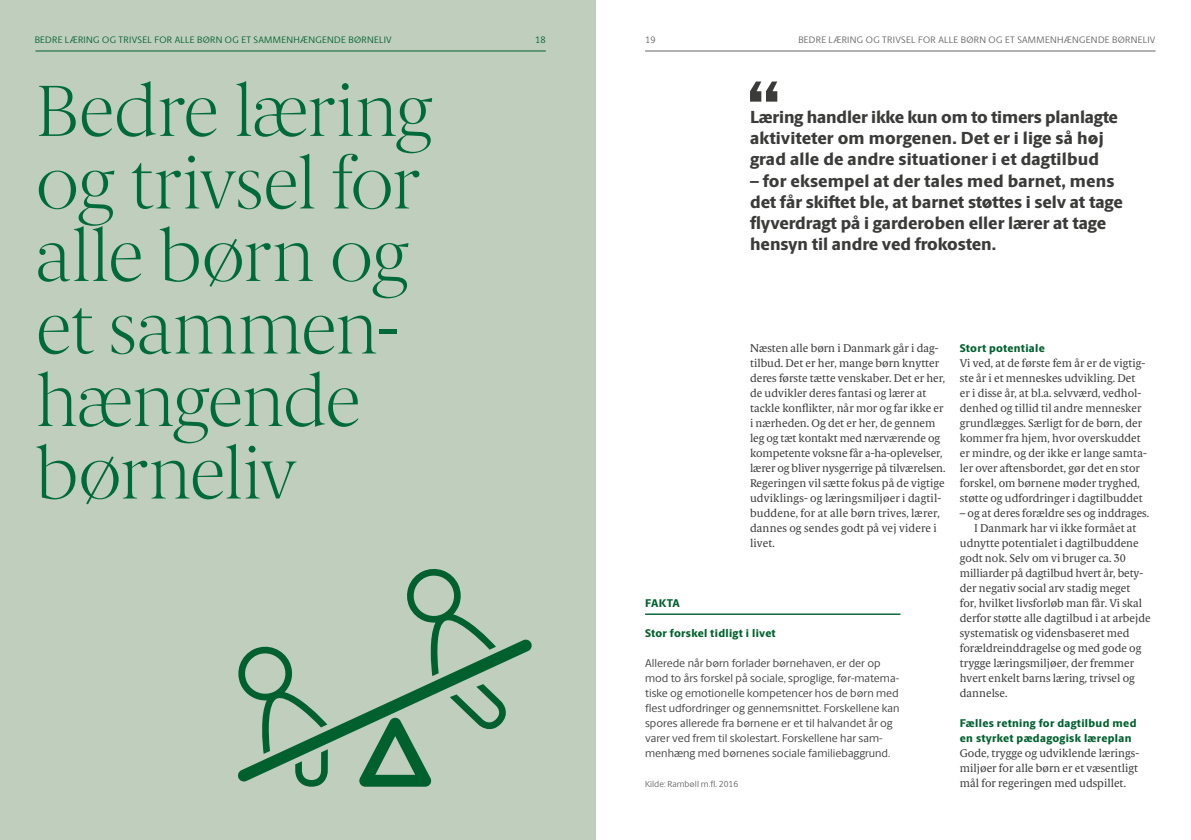
<style>
.page{position:relative;width:1191px;height:840px;background:#fff}
.page>*{position:absolute;margin:0;border:0;box-sizing:border-box;transform-origin:0 0}
.t1{font:200 72.5px/72.5px "Berlingske Serif Text";letter-spacing:-.02em;color:#006b3a}
.t2{font:800 17.5px/21.2px "Berlingske Sans";color:#3b3b3a}
.t3{font:11.25px/15px "Berlingske Serif Text";color:#3b3b3a}
.t4{font:11.25px/15px "Berlingske Sans";letter-spacing:-.005em;color:#3b3b3a}
.t5{font:800 11.25px/15px "Berlingske Sans";letter-spacing:.03em;color:#00612e}
.t6{font:9.38px "Berlingske Sans";letter-spacing:.035em;color:#00612e}
.t7{font:9.38px "Berlingske Sans";letter-spacing:.035em;color:#636362}
.t8{font:8.75px "Berlingske Sans";color:#636362}
</style>
<div class="page">
<div style="left:0;top:0;width:595px;height:840px;background:#c0cebe"></div>
<hr style="left:645px;top:614px;width:255px;height:1px;background:#00612e">
<svg style="left:750px;top:81px;width:27px;height:21px"></svg>
<svg style="left:359px;top:782px;width:72px;height:4px"></svg>
<svg style="left:328px;top:639px;width:204px;height:143px"></svg>
<svg style="left:238px;top:646px;width:90px;height:141px"></svg>
<svg style="left:450px;top:684px;width:60px;height:47px"></svg>
<svg style="left:406px;top:569px;width:90px;height:107px"></svg>
<hr style="left:645px;top:51px;width:510px;height:1px;background:#636362">
<hr style="left:35px;top:51px;width:511px;height:1px;background:#00612e">
<p class="t6" style="left:35px;top:33px;width:358px">Bedre læring og trivs el for alle bø rn og et sammen-hængende bø rneliv</p>
<p class="t6" style="left:535px;top:33px;width:12px">18</p>
<p class="t7" style="left:645px;top:33px;width:12px">19</p>
<p class="t7" style="left:798px;top:33px;width:358px">Bedre læring og trivs el for alle bø rn og et sammen-hængende bø rneliv</p>
<h1 class="t1" style="left:35px;top:71px;width:398px">Bedre læring og trivsel for alle børn og et sammen&shy;hængende børneliv</h1>
<h2 class="t2" style="left:750px;top:106px;width:369px">Læring handler ikke kun om to timers planlagte aktiviteter om morgenen. Det er i lige så høj grad alle de andre situationer i et dagtilbud</h2>
<h2 class="t2" style="left:750px;top:170px;width:374px">– for eksempel at der tales med barnet, mens det får skiftet ble, at barnet støttes i selv at tage flyverdragt på i garderoben eller lærer at tage hensyn til andre ved frokosten.</h2>
<p class="t3" style="left:750px;top:340px;width:197px">Næsten alle børn i Danmark går i dag&shy;tilbud. Det er her, mange børn knytter deres første tætte venskaber. Det er her, de udvikler deres fantasi og lærer at tackle konflikter, når mor og far ikke er i nærheden. Og det er her, de gennem leg og tæt kontakt med nærværende og kompetente voksne får a-ha-oplevelser, lærer og bliver nysgerrige på tilværelsen.<br>Regeringen vil sætte fokus på de vigtige udviklings- og læringsmiljøer i dagtil&shy;buddene, for at alle børn trives, lærer, dannes og sendes godt på vej videre i livet.</p>
<p class="t5" style="left:960px;top:340px;width:86px">Stort potentiale</p>
<p class="t3" style="left:960px;top:355px;width:188px">Vi ved, at de første fem år er de vigtig&shy;ste år i et menneskes udvikling. Det er i disse år, at bl.a. selvværd, vedhol&shy;denhed og tillid til andre mennesker grundlægges. Særligt for de børn, der kommer fra hjem, hvor overskuddet er mindre, og der ikke er lange samta&shy;ler over aftensbordet, gør det en stor forskel, om børnene møder tryghed, støtte og udfordringer i dagtilbuddet</p>
<p class="t3" style="left:960px;top:505px;width:191px">– og at deres forældre ses og inddrages.</p>
<p class="t3" style="left:974px;top:520px;width:164px">I Danmark har vi ikke formået at</p>
<p class="t3" style="left:960px;top:535px;width:180px">udnytte potentialet i dagtilbuddene</p>
<p class="t3" style="left:960px;top:550px;width:168px">godt nok. Selv om vi bruger ca. 30</p>
<p class="t3" style="left:960px;top:565px;width:185px">milliarder på dagtilbud hvert år, bety-</p>
<p class="t3" style="left:960px;top:580px;width:172px">der negativ social arv stadig meget</p>
<p class="t3" style="left:960px;top:595px;width:184px">for, hvilket livsforløb man får. Vi skal</p>
<p class="t3" style="left:960px;top:610px;width:192px">derfor støtte alle dagtilbud i at arbejde</p>
<p class="t3" style="left:960px;top:625px;width:171px">systematisk og vidensbaseret med</p>
<p class="t3" style="left:960px;top:640px;width:183px">forældreinddragelse og med gode og</p>
<p class="t3" style="left:960px;top:655px;width:176px">trygge læringsmiljøer, der fremmer</p>
<p class="t3" style="left:960px;top:670px;width:176px">hvert enkelt barns læring, trivsel og</p>
<p class="t3" style="left:960px;top:685px;width:49px">dannelse.</p>
<p class="t5" style="left:960px;top:715px;width:178px">Fælles retning for dagtilbud med en styrket pædagogisk læreplan</p>
<p class="t3" style="left:960px;top:745px;width:181px;text-align:justify">Gode, trygge og udviklende lærings&shy;miljøer for alle børn er et væsentligt mål for regeringen med udspillet.</p>
<p class="t5" style="left:645px;top:595px;width:36px">FAKTA</p>
<p class="t5" style="left:645px;top:625px;width:132px">Stor forskel tidligt i livet</p>
<p class="t4" style="left:645px;top:655px;width:256px">Allerede når børn forlader børnehaven, er der op mod to års forskel på sociale, sproglige, før-matema&shy;tiske og emotionelle kompetencer hos de børn med flest udfordringer og gennemsnittet. Forskellene kan spores allerede fra børnene er et til halvandet år og varer ved frem til skolestart. Forskellene har sam&shy;menhæng med børnenes sociale familiebaggrund.</p>
<p class="t8" style="left:645px;top:777px;width:95px">Kilde: Rambøll m.fl. 2016</p>
</div>
